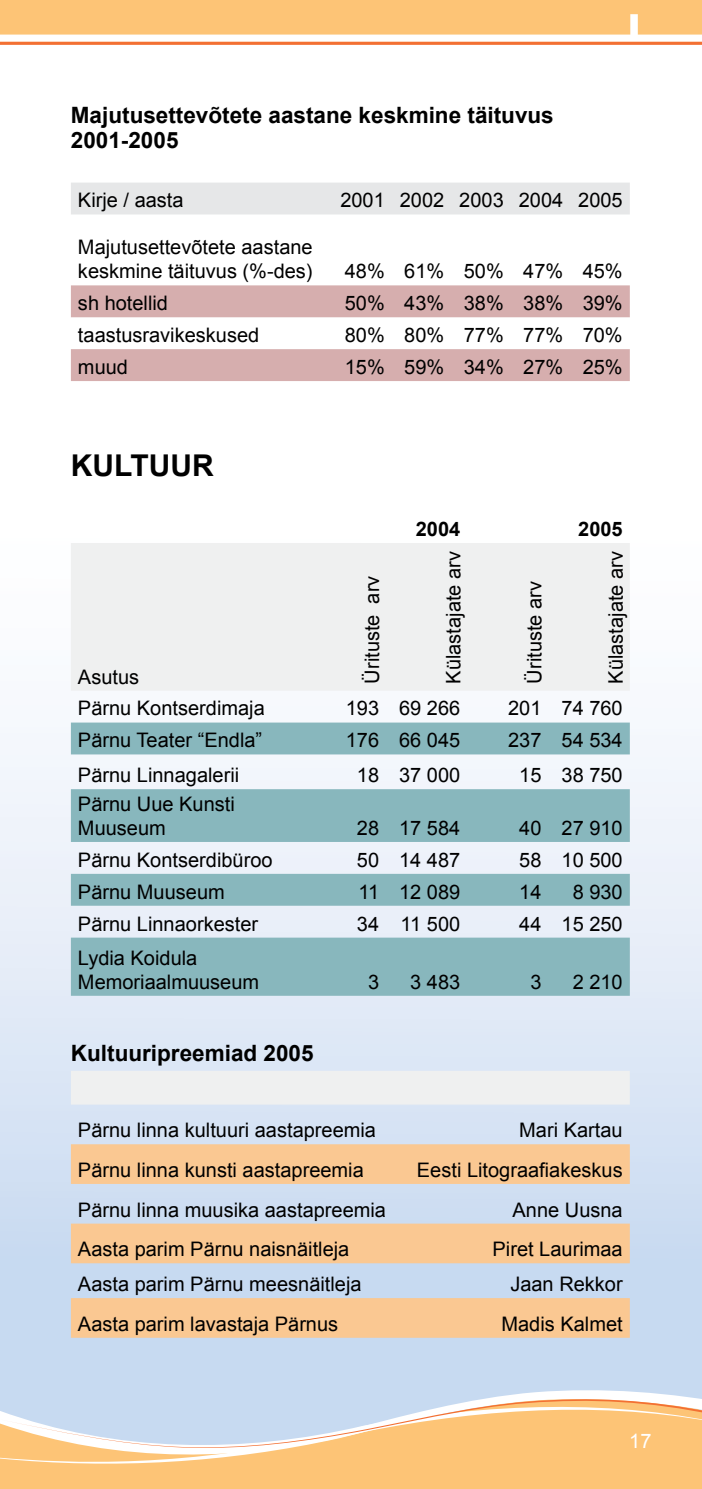
<style>
.page{position:relative;width:702px;height:1489px;background:#fff}
.page>*{position:absolute;margin:0;border:0;box-sizing:border-box;transform-origin:0 0}
.t1{font:700 30px "Arial";color:#000}
.t2{font:700 22.5px/25px "Arial";color:#000}
.t3{font:20px/24px "Arial";color:#000}
.t4{font:700 20px "Arial";color:#000}
.t5{font:20px "Arial";color:#fff}
</style>
<div class="page">
<div style="left:0;top:0;width:702px;height:1488px;background:linear-gradient(to bottom,#fff,#c8daf1)"></div>
<div style="left:0;top:0;width:702px;height:43px;background:#fdc476"></div>
<svg style="left:0;top:42px;width:702px;height:3px;background:#f3763c"></svg>
<div style="left:0;top:35px;width:702px;height:7px;background:#fff"></div>
<div style="left:630px;top:14px;width:7px;height:23px;background:#fff"></div>
<div style="left:0;top:1469px;width:702px;height:19px;background:#fdc476"></div>
<svg style="left:0;top:1386px;width:702px;height:83px;background:#eccfa7"></svg>
<svg style="left:0;top:1396px;width:702px;height:53px;background:#e5d5c0"></svg>
<div style="left:71px;top:182px;width:558px;height:32px;background:#e6e7e8"></div>
<svg style="left:71px;top:285px;width:558px;height:96px;fill:#d6aeae"></svg>
<div style="left:71px;top:543px;width:558px;height:147px;background:#eff0f0"></div>
<svg style="left:71px;top:722px;width:558px;height:273px;background:#acccd3"></svg>
<div style="left:71px;top:1070px;width:558px;height:34px;background:#eff0f0"></div>
<svg style="left:71px;top:1144px;width:558px;height:193px;background:#e7cfb6"></svg>
<p class="t2" style="left:71px;top:103px;width:484px">Majutusettevõtete aastane keskmine täituvus<br>2001-2005</p>
<p class="t3" style="left:78px;top:188px;width:107px">Kirje / aasta</p>
<p class="t3" style="left:340px;top:188px;width:284px">2001 2002 2003 2004 2005</p>
<p class="t3" style="left:78px;top:235px;width:236px">Majutusettevõtete aastane keskmine täituvus (%-des)</p>
<p class="t3" style="left:345px;top:259px;width:279px">48% 61% 50% 47% 45%</p>
<p class="t3" style="left:78px;top:291px;width:92px">sh hotellid</p>
<p class="t3" style="left:345px;top:291px;width:279px">50% 43% 38% 38% 39%</p>
<p class="t3" style="left:78px;top:323px;width:183px">taastusravikeskused</p>
<p class="t3" style="left:345px;top:323px;width:279px">80% 80% 77% 77% 70%</p>
<p class="t3" style="left:78px;top:355px;width:52px">muud</p>
<p class="t3" style="left:345px;top:355px;width:279px">15% 59% 34% 27% 25%</p>
<h1 class="t1" style="left:71px;top:446px;width:144px">KULTUUR</h1>
<p class="t3" style="left:78px;top:664px;width:63px">Asutus</p>
<p class="t3" style="left:360px;top:683px;width:109px;rotate:-90deg">Ürituste arv</p>
<p class="t4" style="left:416px;top:515px;width:46px">2004</p>
<p class="t4" style="left:578px;top:515px;width:46px">2005</p>
<p class="t3" style="left:441px;top:683px;width:134px;rotate:-90deg">Külastajate arv</p>
<p class="t3" style="left:522px;top:683px;width:104px;rotate:-90deg">Ürituste arv</p>
<p class="t3" style="left:604px;top:683px;width:134px;rotate:-90deg">Külastajate arv</p>
<p class="t3" style="left:78px;top:696px;width:188px">Pärnu Kontserdimaja</p>
<p class="t3" style="left:346px;top:696px;width:116px">193 69 266</p>
<p class="t3" style="left:508px;top:696px;width:116px">201 74 760</p>
<p class="t3" style="left:78px;top:728px;width:186px">Pärnu Teater “Endla”</p>
<p class="t3" style="left:346px;top:728px;width:116px">176 66 045</p>
<p class="t3" style="left:508px;top:728px;width:116px">237 54 534</p>
<p class="t3" style="left:78px;top:763px;width:163px">Pärnu Linnagalerii</p>
<p class="t3" style="left:357px;top:763px;width:105px">18 37 000</p>
<p class="t3" style="left:519px;top:763px;width:105px">15 38 750</p>
<p class="t3" style="left:78px;top:792px;width:158px">Pärnu Uue Kunsti<br>Muuseum</p>
<p class="t3" style="left:357px;top:816px;width:105px">28 17 584</p>
<p class="t3" style="left:519px;top:816px;width:105px">40 27 910</p>
<p class="t3" style="left:78px;top:847px;width:196px">Pärnu Kontserdibüroo</p>
<p class="t3" style="left:357px;top:847px;width:105px">50 14 487</p>
<p class="t3" style="left:519px;top:847px;width:105px">58 10 500</p>
<p class="t3" style="left:78px;top:879px;width:148px">Pärnu Muuseum</p>
<p class="t3" style="left:358px;top:879px;width:103px">11 12 089</p>
<p class="t3" style="left:519px;top:879px;width:24px">14</p>
<p class="t3" style="left:572px;top:879px;width:52px">8 930</p>
<p class="t3" style="left:78px;top:911px;width:182px">Pärnu Linnaorkester</p>
<p class="t3" style="left:357px;top:911px;width:105px">34 11 500</p>
<p class="t3" style="left:519px;top:911px;width:105px">44 15 250</p>
<p class="t3" style="left:78px;top:945px;width:183px">Lydia Koidula<br>Memoriaalmuuseum</p>
<p class="t3" style="left:368px;top:969px;width:13px">3</p>
<p class="t3" style="left:410px;top:969px;width:52px">3 483</p>
<p class="t3" style="left:530px;top:969px;width:13px">3</p>
<p class="t3" style="left:572px;top:969px;width:52px">2 210</p>
<p class="t2" style="left:71px;top:1041px;width:244px">Kultuuripreemiad 2005</p>
<p class="t3" style="left:78px;top:1118px;width:299px">Pärnu linna kultuuri aastapreemia</p>
<p class="t3" style="left:519px;top:1118px;width:105px">Mari Kartau</p>
<p class="t3" style="left:78px;top:1157px;width:287px">Pärnu linna kunsti aastapreemia</p>
<p class="t3" style="left:417px;top:1157px;width:207px">Eesti Litograafiakeskus</p>
<p class="t3" style="left:78px;top:1197px;width:309px">Pärnu linna muusika aastapreemia</p>
<p class="t3" style="left:512px;top:1197px;width:112px">Anne Uusna</p>
<p class="t3" style="left:78px;top:1237px;width:273px">Aasta parim Pärnu naisnäitleja</p>
<p class="t3" style="left:492px;top:1237px;width:132px">Piret Laurimaa</p>
<p class="t3" style="left:78px;top:1272px;width:285px">Aasta parim Pärnu meesnäitleja</p>
<p class="t3" style="left:510px;top:1272px;width:114px">Jaan Rekkor</p>
<p class="t3" style="left:78px;top:1311px;width:262px">Aasta parim lavastaja Pärnus</p>
<p class="t3" style="left:501px;top:1311px;width:123px">Madis Kalmet</p>
<p class="t5" style="left:629px;top:1428px;width:24px">17</p>
</div>
